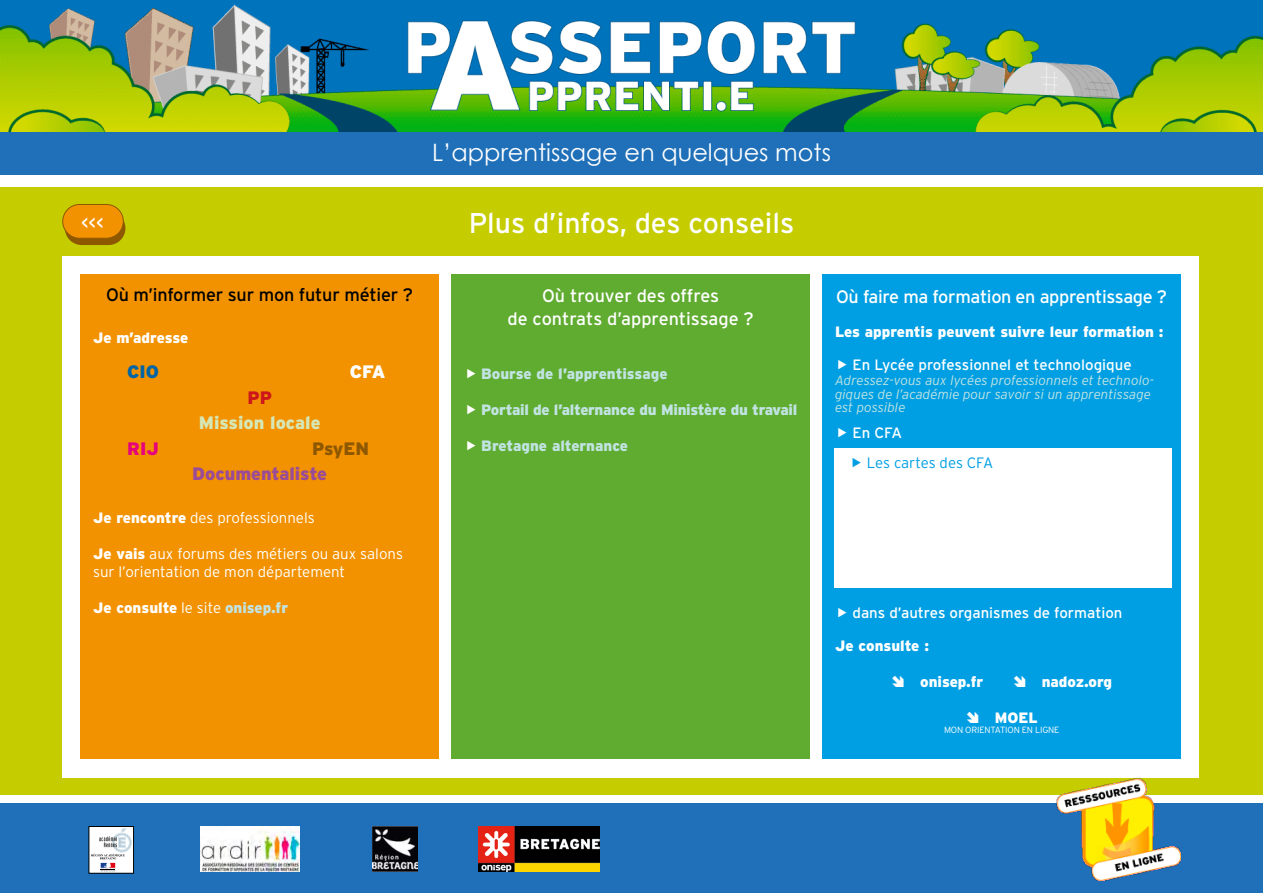
<style>
.page{position:relative;width:1263px;height:893px;background:#1f70b8}
.page>*{position:absolute;margin:0;border:0;box-sizing:border-box;transform-origin:0 0}
.t1{font:28.5px "Interstate";color:#fff}
.t2{font:24px "Century Gothic";color:#fff}
.t3{font:18px "Interstate";letter-spacing:-.02em;color:#fff}
.t4{font:18px "Interstate";letter-spacing:-.01em;color:#000}
.t5{font:18px "Interstate";color:#fff}
.t6{font:900 18px "Interstate";color:#9b4c97}
.t7{font:900 18px "Interstate";color:#d6e6b5}
.t8{font:900 18px "Interstate";letter-spacing:-.01em;color:#8d5800}
.t9{font:900 18px "Interstate";color:#0064a5}
.t10{font:900 18px "Interstate";color:#fff}
.t11{font:900 18px "Interstate";color:#e6007d}
.t12{font:900 18px "Interstate";color:#cd171a}
.t13{font:900 15px "Interstate";color:#fff}
.t14{font:300 15px/18px "Interstate";color:#fff}
.t15{font:900 15px "Interstate";letter-spacing:-.015em;color:#c1e3e2}
.t16{font:15px "Interstate";color:#fff}
.t17{font:300 15px "Interstate";letter-spacing:-.01em;color:#009fe3}
.t18{font:italic 300 13.5px/13.5px "Interstate";color:#c1e3e2}
.t19{font:300 9px "Interstate";letter-spacing:-.02em;color:#fff}
.s1{font-weight:900}
.s2{font-weight:300}
.s3{color:#c1e3e2}
</style>
<div class="page">
<div style="left:0;top:175px;width:1263px;height:628px;background:#fff"></div>
<div style="left:0;top:187px;width:1263px;height:607px;background:#c5cc00"></div>
<div style="left:63px;top:256px;width:1136px;height:522px;background:#fff"></div>
<div style="left:65px;top:211px;width:60px;height:34px;background:#8d5800;border-radius:17px"></div>
<div style="left:63px;top:204px;width:60px;height:34px;background:#f39200;border-radius:17px"></div>
<div style="left:62px;top:204px;width:62px;height:35px;border:1px solid #8d5800;border-radius:17px"></div>
<div style="left:80px;top:274px;width:359px;height:484px;background:#f39200"></div>
<div style="left:451px;top:275px;width:359px;height:484px;background:#60ac30"></div>
<div style="left:822px;top:274px;width:359px;height:484px;background:#009fe3"></div>
<div style="left:834px;top:449px;width:337px;height:139px;background:#fff"></div>
<img style="left:0;top:0;width:1263px;height:132px">
<div style="left:89px;top:826px;width:45px;height:47px;border:1px solid #000"></div>
<svg style="left:100px;top:871px;width:15px;height:1px"></svg>
<svg style="left:91px;top:828px;width:41px;height:43px;background:#e3e3e6"></svg>
<img style="left:200px;top:826px;width:100px;height:45px">
<img style="left:372px;top:826px;width:45px;height:46px">
<img style="left:479px;top:826px;width:121px;height:45px">
<img style="left:1055px;top:778px;width:125px;height:102px">
<p class="t2" style="left:432px;top:136px;width:400px">L’apprentissage en quelques mots</p>
<p class="t3" style="left:81px;top:211px;width:24px">&lt;&lt;&lt;</p>
<p class="t3" style="left:83px;top:218px;width:24px">&lt;&lt;&lt;</p>
<p class="t1" style="left:469px;top:206px;width:327px">Plus d’infos, des conseils</p>
<p class="t4" style="left:106px;top:284px;width:309px">Où m’informer sur mon futur métier ?</p>
<p class="t13" style="left:93px;top:328px;width:97px">Je m’adresse</p>
<p class="t9" style="left:127px;top:361px;width:33px">CIO</p>
<p class="t10" style="left:350px;top:361px;width:38px">CFA</p>
<p class="t12" style="left:247px;top:386px;width:26px">PP</p>
<p class="t7" style="left:199px;top:412px;width:123px">Mission locale</p>
<p class="t11" style="left:127px;top:437px;width:33px">RIJ</p>
<p class="t8" style="left:312px;top:437px;width:59px">PsyEN</p>
<p class="t6" style="left:192px;top:463px;width:136px">Documentaliste</p>
<p class="t14" style="left:93px;top:508px;width:223px"><span class="s1">Je rencontre</span> des professionnels</p>
<p class="t14" style="left:93px;top:544px;width:312px"><span class="s1">Je vais</span> aux forums des métiers ou aux salons sur l’orientation de mon département</p>
<p class="t13" style="left:93px;top:598px;width:197px">Je consulte <span class="s2">le site</span> <span class="s3">onisep.fr</span></p>
<p class="t3" style="left:542px;top:285px;width:179px">Où trouver des offres</p>
<p class="t5" style="left:507px;top:308px;width:248px">de contrats d’apprentissage ?</p>
<p class="t15" style="left:481px;top:365px;width:188px">Bourse de l’apprentissage</p>
<p class="t15" style="left:481px;top:401px;width:317px">Portail de l’alternance du Ministère du travail</p>
<p class="t15" style="left:481px;top:437px;width:148px">Bretagne alternance</p>
<p class="t3" style="left:836px;top:285px;width:333px">Où faire ma formation en apprentissage ?</p>
<p class="t13" style="left:835px;top:323px;width:330px">Les apprentis peuvent suivre leur formation :</p>
<p class="t16" style="left:852px;top:356px;width:281px">En Lycée professionnel et technologique</p>
<p class="t18" style="left:835px;top:373px;width:320px">Adressez-vous aux lycées professionnels et technolo&shy;giques de l’académie pour savoir si un apprentissage est possible</p>
<p class="t16" style="left:852px;top:423px;width:51px">En CFA</p>
<p class="t17" style="left:867px;top:454px;width:128px">Les cartes des CFA</p>
<p class="t16" style="left:852px;top:603px;width:271px">dans d’autres organismes de formation</p>
<p class="t13" style="left:835px;top:636px;width:95px">Je consulte :</p>
<p class="t13" style="left:891px;top:672px;width:93px">➔ onisep.fr</p>
<p class="t13" style="left:1013px;top:672px;width:101px">➔ nadoz.org</p>
<p class="t13" style="left:966px;top:708px;width:73px">➔ MOEL</p>
<p class="t19" style="left:944px;top:725px;width:117px">MON ORIENTATION EN LIGNE</p>
</div>
